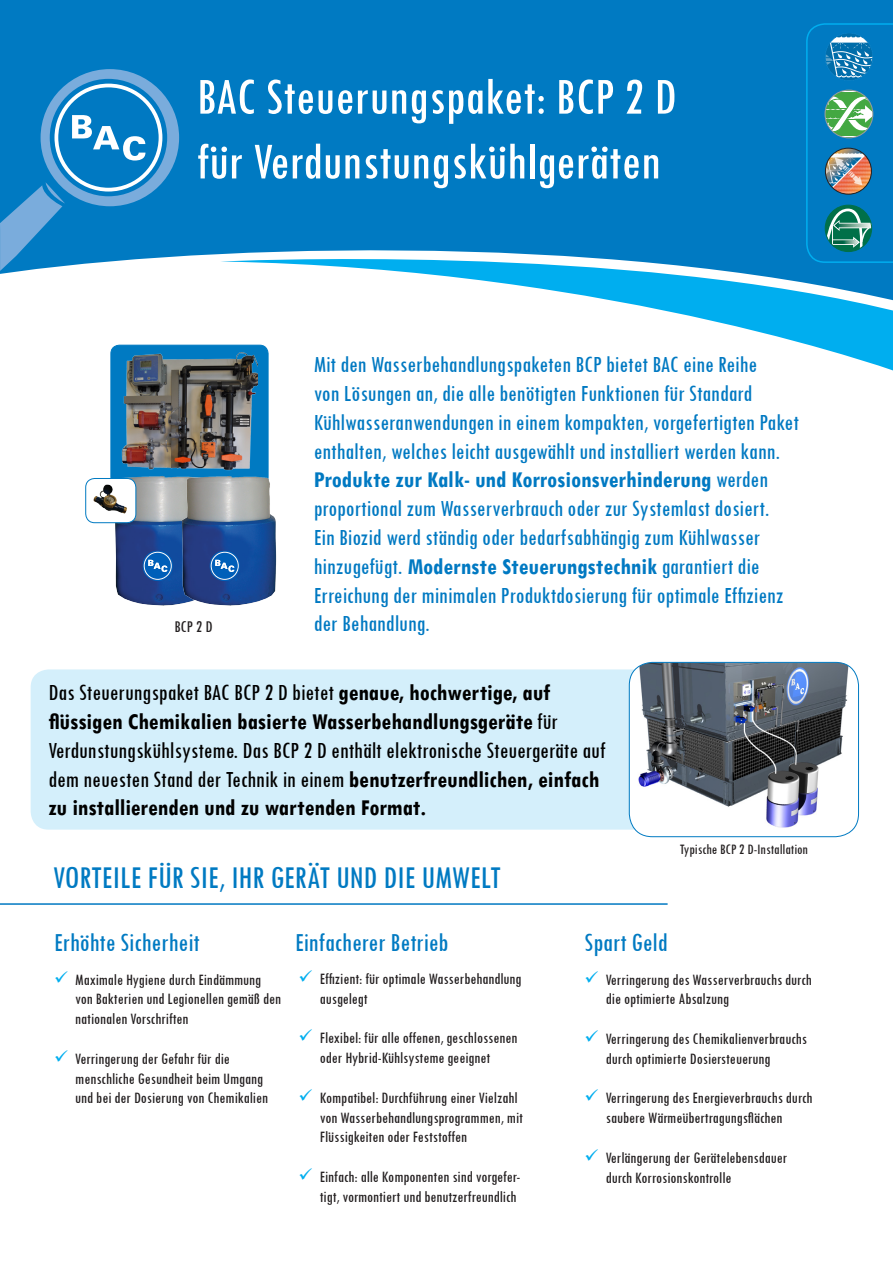
<style>
.page{position:relative;width:893px;height:1263px;background:#fff}
.page>*{position:absolute;margin:0;border:0;box-sizing:border-box;transform-origin:0 0}
.t1{font:condensed 54px/64.8px "Tw Cen";color:#fff}
.t2{font:condensed 33px "Tw Cen";color:#007ac2}
.t3{font:condensed 27px "Tw Cen";color:#007ac2}
.t4{font:condensed 24px/28.8px "Tw Cen";color:#0079c2}
.t5{font:700 condensed 24px/28.8px "Tw Cen";color:#000}
.t6{font:condensed 17.1px "Tw Cen";color:#231f20}
.t7{font:condensed 16.5px/19.8px "Tw Cen";color:#231f20}
.t8{font:condensed 15px "Tw Cen";color:#231f20}
.s1{font-weight:700}
.s2{font-weight:400}
</style>
<div class="page">
<div style="left:0;top:0;width:893px;height:274px;background:#007ac2"></div>
<svg style="left:220px;top:242px;width:673px;height:133px"></svg>
<div style="left:41px;top:69px;width:138px;height:137px;background:#7aacdc;border-radius:50%"></div>
<svg style="left:0;top:182px;width:65px;height:89px;background:#3791cd"></svg>
<svg style="left:50px;top:79px;width:117px;height:117px;background:#0f80c5"></svg>
<div style="left:55px;top:84px;width:107px;height:108px;background:#fff;border-radius:50%"></div>
<div style="left:58px;top:87px;width:101px;height:101px;background:#0079c2;border-radius:50%"></div>
<svg style="left:72px;top:115px;width:73px;height:46px"></svg>
<svg style="left:806px;top:23px;width:87px;height:240px;background:#2788b2"></svg>
<div style="left:825px;top:33px;width:48px;height:48px;border:1px solid #007ac2;border-radius:50%"></div>
<div style="left:31px;top:669px;width:771px;height:161px;background:#d4effb;border-radius:18px"></div>
<img style="left:629px;top:662px;width:229px;height:175px">
<div style="left:629px;top:662px;width:230px;height:175px;border:1px solid #007ac2;border-radius:23px"></div>
<div style="left:111px;top:345px;width:157px;height:141px;background:#007ac2;border-radius:9px"></div>
<div style="left:111px;top:345px;width:157px;height:141px;border:1px solid #007ac2;border-radius:9px"></div>
<img style="left:123px;top:352px;width:134px;height:67px">
<img style="left:85px;top:419px;width:55px;height:185px">
<img style="left:140px;top:419px;width:137px;height:187px">
<svg style="left:209px;top:550px;width:31px;height:31px"></svg>
<img style="left:86px;top:478px;width:50px;height:45px">
<div style="left:86px;top:478px;width:50px;height:45px;border:1px solid #007ac2;border-radius:9px"></div>
<hr style="left:0;top:903px;width:668px;height:2px;background:#0079c2">
<p class="t1" style="left:197px;top:63px;width:481px">BAC Steuerungspaket: BCP 2 D für Verdunstungskühlgeräten</p>
<p class="t6" style="left:174px;top:616px;width:40px">BCP 2 D</p>
<p class="t4" style="left:314px;top:350px;width:486px">Mit den Wasserbehandlungspaketen BCP bietet BAC eine Reihe<br>von Lösungen an, die alle benötigten Funktionen für Standard Kühlwasseranwendungen in einem kompakten, vorgefertigten Paket enthalten, welches leicht ausgewählt und installiert werden kann.<br><span class="s1">Produkte zur Kalk- und Korrosionsverhinderung</span> werden proportional zum Wasserverbrauch oder zur Systemlast dosiert.<br>Ein Biozid werd ständig oder bedarfsabhängig zum Kühlwasser hinzugefügt. <span class="s1">Modernste Steuerungstechnik</span> garantiert die Erreichung der minimalen Produktdosierung für optimale Effizienz der Behandlung.</p>
<p class="t5" style="left:48px;top:677px;width:559px"><span class="s2">Das Steuerungspaket BAC BCP 2 D bietet</span> genaue, hochwertige, auf flüssigen Chemikalien basierte Wasserbehandlungsgeräte <span class="s2">für Verdunstungskühlsysteme. Das BCP 2 D enthält elektronische Steuergeräte auf dem neuesten Stand der Technik in einem</span> benutzerfreundlichen, einfach zu installierenden und zu wartenden Format.</p>
<p class="t2" style="left:53px;top:858px;width:449px">VORTEILE FÜR SIE, IHR GERÄT UND DIE UMWELT</p>
<p class="t8" style="left:680px;top:840px;width:130px">Typische BCP 2 D-Installation</p>
<p class="t3" style="left:54px;top:927px;width:147px">Erhöhte Sicherheit</p>
<p class="t3" style="left:295px;top:927px;width:155px">Einfacherer Betrieb</p>
<p class="t3" style="left:585px;top:927px;width:84px">Spart Geld</p>
<p class="t7" style="left:75px;top:969px;width:207px">Maximale Hygiene durch Eindämmung von Bakterien und Legionellen gemäß den nationalen Vorschriften</p>
<p class="t7" style="left:75px;top:1048px;width:194px">Verringerung der Gefahr für die menschliche Gesundheit beim Umgang und bei der Dosierung von Chemikalien</p>
<p class="t7" style="left:320px;top:968px;width:203px">Effizient: für optimale Wasserbehandlung ausgelegt</p>
<p class="t7" style="left:320px;top:1028px;width:199px">Flexibel: für alle offenen, geschlossenen oder Hybrid-Kühlsysteme geeignet</p>
<p class="t7" style="left:320px;top:1087px;width:205px">Kompatibel: Durchführung einer Vielzahl von Wasserbehandlungsprogrammen, mit<br>Flüssigkeiten oder Feststoffen</p>
<p class="t7" style="left:320px;top:1166px;width:202px">Einfach: alle Komponenten sind vorgefer&shy;tigt, vormontiert und benutzerfreundlich</p>
<p class="t7" style="left:606px;top:969px;width:207px">Verringerung des Wasserverbrauchs durch die optimierte Absalzung</p>
<p class="t7" style="left:606px;top:1028px;width:203px">Verringerung des Chemikalienverbrauchs durch optimierte Dosiersteuerung</p>
<p class="t7" style="left:606px;top:1088px;width:208px">Verringerung des Energieverbrauchs durch saubere Wärmeübertragungsflächen</p>
<p class="t7" style="left:606px;top:1147px;width:183px">Verlängerung der Gerätelebensdauer durch Korrosionskontrolle</p>
</div>
